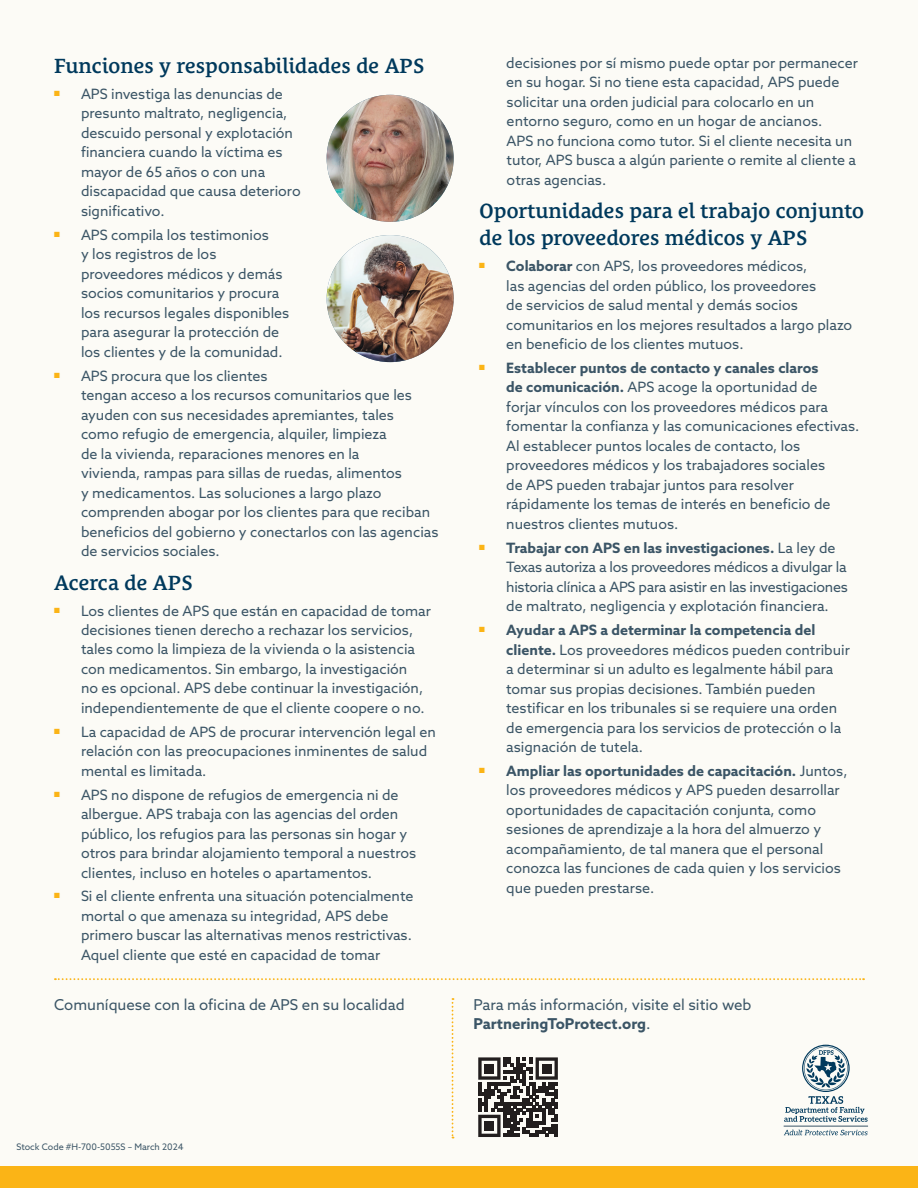
<style>
.page{position:relative;width:918px;height:1188px;background:#fcfbf6}
.page>*{position:absolute;margin:0;border:0;box-sizing:border-box;transform-origin:0 0}
.t1{font:600 21px/27px "Le Monde Courrier Std";color:#00395c}
.t2{font:15px/18.3px "Azo Sans";color:#3b5566}
.t3{font:14.25px/19.5px "Azo Sans";color:#3b5566}
.t4{font:14.25px/19.5px "Azo Sans";letter-spacing:-.02em;color:#3b5566}
.t5{font:9px "Azo Sans";color:#3b5566}
.s1{font-weight:700}
</style>
<div class="page">
<div style="left:0;top:1166px;width:918px;height:22px;background:#fbb416"></div>
<svg style="left:784px;top:1045px;width:84px;height:77px"></svg>
<hr style="left:784px;top:1126px;width:84px;height:1px;background:#3b5566">
<svg style="left:784px;top:1130px;width:84px;height:5px"></svg>
<svg style="left:55px;top:978px;width:809px;height:2px"></svg>
<svg style="left:452px;top:998px;width:2px;height:140px"></svg>
<img style="left:327px;top:235px;width:127px;height:127px;border-radius:64px">
<img style="left:327px;top:95px;width:127px;height:127px;border-radius:64px">
<svg style="left:478px;top:1057px;width:80px;height:80px"></svg>
<div style="left:485px;top:1064px;width:9px;height:9px;background:#231f20"></div>
<div style="left:542px;top:1064px;width:10px;height:9px;background:#231f20"></div>
<div style="left:485px;top:1121px;width:9px;height:10px;background:#231f20"></div>
<h2 class="t1" style="left:54px;top:52px;width:372px">Funciones y responsabilidades de APS</h2>
<p class="t3" style="left:81px;top:84px;width:221px;text-indent:-27px"><sup>■</sup> APS investiga las denuncias de presunto maltrato, negligencia, descuido personal y explotación financiera cuando la víctima es mayor de 65 años o con una discapacidad que causa deterioro significativo.</p>
<p class="t3" style="left:81px;top:225px;width:210px;text-indent:-27px"><sup>■</sup> APS compila los testimonios<br>y los registros de los proveedores médicos y demás socios comunitarios y procura los recursos legales disponibles para asegurar la protección de los clientes y de la comunidad.</p>
<p class="t3" style="left:81px;top:366px;width:359px;text-indent:-27px"><sup>■</sup> APS procura que los clientes<br>tengan acceso a los recursos comunitarios que les ayuden con sus necesidades apremiantes, tales<br>como refugio de emergencia, alquiler, limpieza<br>de la vivienda, reparaciones menores en la<br>vivienda, rampas para sillas de ruedas, alimentos<br>y medicamentos. Las soluciones a largo plazo comprenden abogar por los clientes para que reciban beneficios del gobierno y conectarlos con las agencias de servicios sociales.</p>
<h2 class="t1" style="left:54px;top:569px;width:140px">Acerca de APS</h2>
<p class="t3" style="left:81px;top:600px;width:352px;text-indent:-27px"><sup>■</sup> Los clientes de APS que están en capacidad de tomar decisiones tienen derecho a rechazar los servicios, tales como la limpieza de la vivienda o la asistencia con medicamentos. Sin embargo, la investigación<br>no es opcional. APS debe continuar la investigación, independientemente de que el cliente coopere o no.</p>
<p class="t3" style="left:81px;top:722px;width:356px;text-indent:-27px"><sup>■</sup> La capacidad de APS de procurar intervención legal en relación con las preocupaciones inminentes de salud mental es limitada.</p>
<p class="t3" style="left:81px;top:785px;width:337px;text-indent:-27px"><sup>■</sup> APS no dispone de refugios de emergencia ni de albergue. APS trabaja con las agencias del orden público, los refugios para las personas sin hogar y otros para brindar alojamiento temporal a nuestros clientes, incluso en hoteles o apartamentos.</p>
<p class="t3" style="left:81px;top:886px;width:334px;text-indent:-27px"><sup>■</sup> Si el cliente enfrenta una situación potencialmente mortal o que amenaza su integridad, APS debe primero buscar las alternativas menos restrictivas.<br>Aquel cliente que esté en capacidad de tomar</p>
<p class="t2" style="left:54px;top:996px;width:352px">Comuníquese con la oficina de APS en su localidad</p>
<p class="t3" style="left:506px;top:53px;width:353px">decisiones por sí mismo puede optar por permanecer en su hogar. Si no tiene esta capacidad, APS puede solicitar una orden judicial para colocarlo en un entorno seguro, como en un hogar de ancianos.<br>APS no funciona como tutor. Si el cliente necesita un tutor, APS busca a algún pariente o remite al cliente a otras agencias.</p>
<h2 class="t1" style="left:480px;top:197px;width:386px">Oportunidades para el trabajo conjunto de los proveedores médicos y APS</h2>
<p class="t3" style="left:506px;top:256px;width:348px;text-indent:-27px"><sup>■</sup> <span class="s1">Colaborar</span> con APS, los proveedores médicos,<br>las agencias del orden público, los proveedores<br>de servicios de salud mental y demás socios comunitarios en los mejores resultados a largo plazo en beneficio de los clientes mutuos.</p>
<p class="t3" style="left:506px;top:358px;width:355px;text-indent:-27px"><sup>■</sup> <span class="s1">Establecer puntos de contacto y canales claros<br>de comunicación.</span> APS acoge la oportunidad de<br>forjar vínculos con los proveedores médicos para fomentar la confianza y las comunicaciones efectivas.<br>Al establecer puntos locales de contacto, los proveedores médicos y los trabajadores sociales<br>de APS pueden trabajar juntos para resolver rápidamente los temas de interés en beneficio de nuestros clientes mutuos.</p>
<p class="t4" style="left:506px;top:538px;width:343px;text-indent:-27px"><sup>■</sup> <span class="s1">Trabajar con APS en las investigaciones.</span> La ley de Texas autoriza a los proveedores médicos a divulgar la historia clínica a APS para asistir en las investigaciones de maltrato, negligencia y explotación financiera.</p>
<p class="t3" style="left:506px;top:620px;width:345px;text-indent:-27px"><sup>■</sup> <span class="s1">Ayudar a APS a determinar la competencia del cliente.</span> Los proveedores médicos pueden contribuir a determinar si un adulto es legalmente hábil para tomar sus propias decisiones. También pueden testificar en los tribunales si se requiere una orden de emergencia para los servicios de protección o la asignación de tutela.</p>
<p class="t3" style="left:506px;top:761px;width:343px;text-indent:-27px"><sup>■</sup> <span class="s1">Ampliar las oportunidades de capacitación.</span> Juntos, los proveedores médicos y APS pueden desarrollar oportunidades de capacitación conjunta, como sesiones de aprendizaje a la hora del almuerzo y acompañamiento, de tal manera que el personal conozca las funciones de cada quien y los servicios que pueden prestarse.</p>
<p class="t2" style="left:473px;top:996px;width:280px">Para más información, visite el sitio web<br><span class="s1">PartneringToProtect.org</span>.</p>
<p class="t5" style="left:16px;top:1141px;width:169px">Stock Code #H-700-5055S – March 2024</p>
</div>
